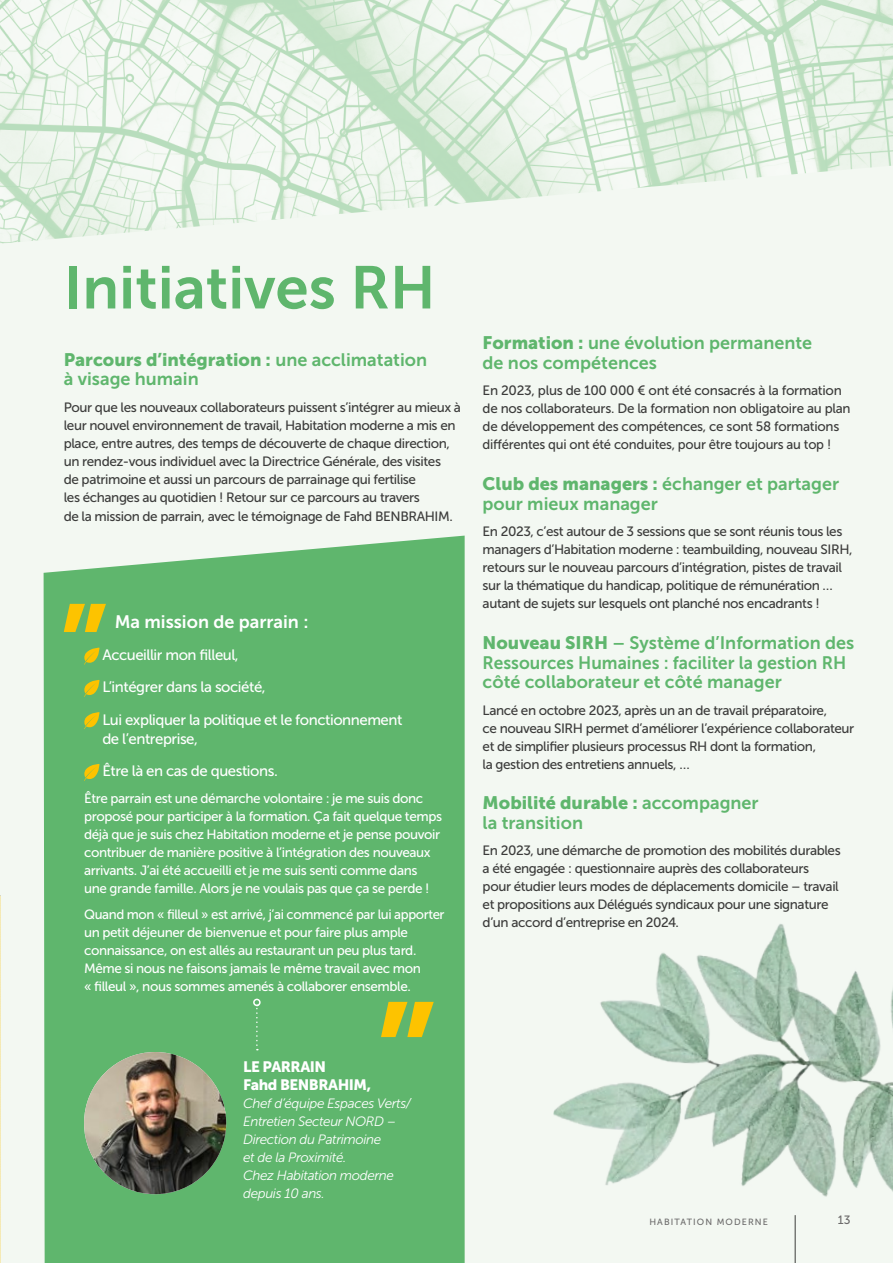
<style>
.page{position:relative;width:893px;height:1263px;background:#f3f8f2}
.page>*{position:absolute;margin:0;border:0;box-sizing:border-box;transform-origin:0 0}
.t1{font:60px "Museo Sans 700";color:#5fb66d}
.t2{font:18px/19.5px "Museo Sans 700";color:#5fb66d}
.t3{font:18px "Museo Sans 900";color:#5fb66d}
.t4{font:18px "Museo Sans 700";color:#fff}
.t5{font:15px/32.2px "Museo Sans 500";letter-spacing:-.03em;color:#fff}
.t6{font:15px/18px "Museo Sans 900";letter-spacing:-.03em;color:#fff}
.t7{font:13.5px/18px "Museo Sans 500";letter-spacing:-.03em;color:#3c3c3b}
.t8{font:13.5px/18px "Museo Sans 500";letter-spacing:-.03em;color:#fff}
.t9{font:italic 13.5px/18px "Museo Sans 300";letter-spacing:-.03em;color:#fff}
.t10{font:12px "Museo Sans 500";color:#6b6a6a}
.t11{font:9px "Museo Sans 500";letter-spacing:.12em;color:#6b6a6a}
.s1{font-family:"Museo Sans 700"}
.s2{font-family:"Museo Sans 900"}
</style>
<div class="page">
<img style="left:0;top:0;width:893px;height:244px">
<svg style="left:0;top:895px;width:1px;height:368px"></svg>
<hr style="left:795px;top:1215px;width:1px;height:48px;background:#3c3c3b">
<img style="left:553px;top:924px;width:340px;height:273px">
<div style="left:44px;top:536px;width:421px;height:727px;background:#5fb66d"></div>
<svg style="left:83px;top:647px;width:17px;height:18px"></svg>
<svg style="left:83px;top:680px;width:17px;height:17px"></svg>
<svg style="left:83px;top:712px;width:17px;height:17px"></svg>
<svg style="left:83px;top:764px;width:17px;height:17px"></svg>
<img style="left:84px;top:1052px;width:142px;height:142px;border-radius:71px">
<svg style="left:256px;top:1006px;width:2px;height:44px"></svg>
<div style="left:253px;top:999px;width:8px;height:7px;border:2px solid #fff;border-radius:50%"></div>
<svg style="left:64px;top:604px;width:42px;height:28px"></svg>
<svg style="left:381px;top:1002px;width:53px;height:35px;background:#c2be28"></svg>
<h1 class="t1" style="left:64px;top:254px;width:373px">Initiatives RH</h1>
<h2 class="t3" style="left:64px;top:349px;width:365px">Parcours d’intégration : <span class="s1">une acclimatation</span></h2>
<h2 class="t2" style="left:64px;top:369px;width:136px">à visage humain</h2>
<p class="t7" style="left:64px;top:398px;width:399px">Pour que les nouveaux collaborateurs puissent s’intégrer au mieux à leur nouvel environnement de travail, Habitation moderne a mis en place, entre autres, des temps de découverte de chaque direction, un rendez-vous individuel avec la Directrice Générale, des visites<br>de patrimoine et aussi un parcours de parrainage qui fertilise<br>les échanges au quotidien ! Retour sur ce parcours au travers</p>
<p class="t7" style="left:64px;top:508px;width:391px">de la mission de parrain, avec le témoignage de Fahd BENBRAHIM.</p>
<h2 class="t4" style="left:115px;top:612px;width:195px">Ma mission de parrain :</h2>
<p class="t5" style="left:102px;top:639px;width:302px">Accueillir mon filleul,<br>L’intégrer dans la société,<br>Lui expliquer la politique et le fonctionnement</p>
<p class="t5" style="left:102px;top:723px;width:177px">de l’entreprise,<br>Être là en cas de questions.</p>
<p class="t8" style="left:84px;top:789px;width:360px">Être parrain est une démarche volontaire : je me suis donc proposé pour participer à la formation. Ça fait quelque temps déjà que je suis chez Habitation moderne et je pense pouvoir contribuer de manière positive à l’intégration des nouveaux arrivants. J’ai été accueilli et je me suis senti comme dans une grande famille. Alors je ne voulais pas que ça se perde !</p>
<p class="t8" style="left:84px;top:906px;width:362px">Quand mon « filleul » est arrivé, j’ai commencé par lui apporter un petit déjeuner de bienvenue et pour faire plus ample connaissance, on est allés au restaurant un peu plus tard.<br>Même si nous ne faisons jamais le même travail avec mon<br>« filleul », nous sommes amenés à collaborer ensemble.</p>
<h2 class="t2" style="left:483px;top:333px;width:331px"><span class="s2">Formation :</span> une évolution permanente de nos compétences</h2>
<p class="t7" style="left:483px;top:382px;width:369px">En 2023, plus de 100 000 € ont été consacrés à la formation de nos collaborateurs. De la formation non obligatoire au plan de développement des compétences, ce sont 58 formations différentes qui ont été conduites, pour être toujours au top !</p>
<h2 class="t2" style="left:483px;top:474px;width:358px"><span class="s2">Club des managers :</span> échanger et partager pour mieux manager</h2>
<p class="t7" style="left:483px;top:523px;width:371px">En 2023, c’est autour de 3 sessions que se sont réunis tous les managers d’Habitation moderne : teambuilding, nouveau SIRH, retours sur le nouveau parcours d’intégration, pistes de travail sur la thématique du handicap, politique de rémunération … autant de sujets sur lesquels ont planché nos encadrants !</p>
<h2 class="t2" style="left:483px;top:633px;width:373px"><span class="s2">Nouveau SIRH</span> – Système d’Information des<br>Ressources Humaines : faciliter la gestion RH côté collaborateur et côté manager</h2>
<p class="t7" style="left:483px;top:701px;width:373px">Lancé en octobre 2023, après un an de travail préparatoire,<br>ce nouveau SIRH permet d’améliorer l’expérience collaborateur et de simplifier plusieurs processus RH dont la formation,<br>la gestion des entretiens annuels, …</p>
<h2 class="t3" style="left:483px;top:793px;width:277px">Mobilité durable : <span class="s1">accompagner</span></h2>
<h2 class="t2" style="left:483px;top:813px;width:102px">la transition</h2>
<p class="t7" style="left:483px;top:842px;width:360px">En 2023, une démarche de promotion des mobilités durables a été engagée : questionnaire auprès des collaborateurs pour étudier leurs modes de déplacements domicile – travail et propositions aux Délégués syndicaux pour une signature d’un accord d’entreprise en 2024.</p>
<p class="t6" style="left:243px;top:1058px;width:129px">LE PARRAIN<br>Fahd BENBRAHIM,</p>
<p class="t9" style="left:243px;top:1095px;width:170px">Chef d’équipe Espaces Verts/<br>Entretien Secteur NORD –<br>Direction du Patrimoine<br>et de la Proximité.<br>Chez Habitation moderne depuis 10 ans.</p>
<p class="t11" style="left:649px;top:1217px;width:120px">HABITATION MODERNE</p>
<p class="t10" style="left:838px;top:1213px;width:14px">13</p>
</div>
